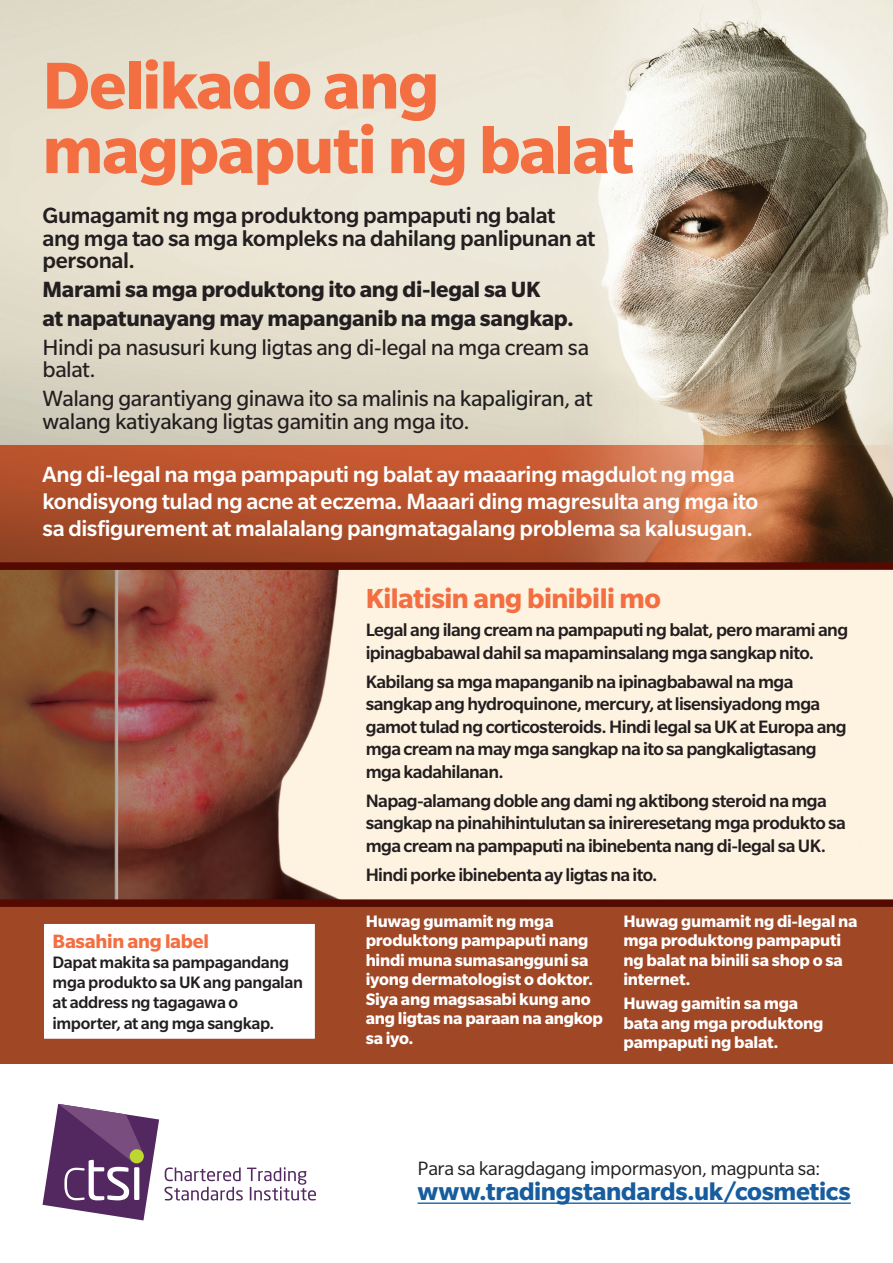
<style>
.page{position:relative;width:893px;height:1263px;background:#fff}
.page>*{position:absolute;margin:0;border:0;box-sizing:border-box;transform-origin:0 0}
.t1{font:700 72px/64.5px "Slate Pro";letter-spacing:-.02em;color:#f36f42}
.t2{font:700 30px "Slate Pro";letter-spacing:-.015em;color:#f36f42}
.t3{font:700 27px "Slate Pro";letter-spacing:-.015em;color:#175d9e}
.t4{font:500 24px/27px "Slate Pro";letter-spacing:-.015em;color:#fff}
.t5{font:24px/22.5px "Slate Pro";letter-spacing:-.02em;color:#231f20}
.t6{font:500 24px/22.5px "Slate Pro";letter-spacing:-.015em;color:#231f20}
.t7{font:700 24px "Slate Pro";letter-spacing:-.015em;color:#231f20}
.t8{font:21px "Slate Pro";letter-spacing:-.015em;color:#231f20}
.t9{font:700 21px "Slate Pro";letter-spacing:-.015em;color:#f36f42}
.t10{font:500 19.5px/22.5px "Slate Pro";letter-spacing:-.03em;color:#231f20}
.t11{font:700 18px/19.5px "Slate Pro";letter-spacing:-.01em;color:#fff}
.t12{font:500 18px/20.2px "Slate Pro";letter-spacing:-.02em;color:#231f20}
</style>
<div class="page">
<img style="left:0;top:570px;width:893px;height:329px">
<div style="left:0;top:906px;width:893px;height:157px;background:#a04826"></div>
<div style="left:43px;top:923px;width:273px;height:116px;background:#fff"></div>
<div style="left:43px;top:922px;width:273px;height:118px;border:2px solid #a04826"></div>
<svg style="left:43px;top:1104px;width:273px;height:116px"></svg>
<div style="left:130px;top:1149px;width:14px;height:14px;background:#bed630;border-radius:50%"></div>
<hr style="left:418px;top:1202px;width:433px;height:2px;background:#175d9e">
<img style="left:0;top:0;width:893px;height:445px">
<svg style="left:0;top:445px;width:893px;height:117px;background:#af5733"></svg>
<div style="left:0;top:899px;width:893px;height:8px;background:#540a00"></div>
<div style="left:0;top:562px;width:893px;height:8px;background:#540a00"></div>
<p class="t1" style="left:43px;top:52px;width:593px">Delikado ang magpaputi ng balat</p>
<p class="t6" style="left:43px;top:204px;width:554px">Gumagamit ng mga produktong pampaputi ng balat ang mga tao sa mga kompleks na dahilang panlipunan at personal.</p>
<p class="t7" style="left:43px;top:276px;width:499px">Marami sa mga produktong ito ang di-legal sa UK</p>
<p class="t7" style="left:43px;top:305px;width:533px">at napatunayang may mapanganib na mga sangkap.</p>
<p class="t5" style="left:43px;top:336px;width:548px">Hindi pa nasusuri kung ligtas ang di-legal na mga cream sa balat.</p>
<p class="t5" style="left:43px;top:387px;width:552px">Walang garantiyang ginawa ito sa malinis na kapaligiran, at walang katiyakang ligtas gamitin ang mga ito.</p>
<p class="t4" style="left:43px;top:461px;width:717px">Ang di-legal na mga pampaputi ng balat ay maaaring magdulot ng mga kondisyong tulad ng acne at eczema. Maaari ding magresulta ang mga ito sa disfigurement at malalalang pangmatagalang problema sa kalusugan.</p>
<p class="t9" style="left:53px;top:929px;width:158px">Basahin ang label</p>
<p class="t12" style="left:53px;top:952px;width:252px">Dapat makita sa pampagandang mga produkto sa UK ang pangalan at address ng tagagawa o importer, at ang mga sangkap.</p>
<p class="t2" style="left:366px;top:581px;width:297px">Kilatisin ang binibili mo</p>
<p class="t10" style="left:366px;top:619px;width:484px">Legal ang ilang cream na pampaputi ng balat, pero marami ang ipinagbabawal dahil sa mapaminsalang mga sangkap nito.</p>
<p class="t10" style="left:366px;top:670px;width:483px">Kabilang sa mga mapanganib na ipinagbabawal na mga sangkap ang hydroquinone, mercury, at lisensiyadong mga gamot tulad ng corticosteroids. Hindi legal sa UK at Europa ang mga cream na may mga sangkap na ito sa pangkaligtasang mga kadahilanan.</p>
<p class="t10" style="left:366px;top:789px;width:482px">Napag-alamang doble ang dami ng aktibong steroid na mga sangkap na pinahihintulutan sa inireresetang mga produkto sa mga cream na pampaputi na ibinebenta nang di-legal sa UK.</p>
<p class="t10" style="left:366px;top:863px;width:293px">Hindi porke ibinebenta ay ligtas na ito.</p>
<p class="t11" style="left:366px;top:911px;width:239px">Huwag gumamit ng mga produktong pampaputi nang hindi muna sumasangguni sa iyong dermatologist o doktor.<br>Siya ang magsasabi kung ano ang ligtas na paraan na angkop sa iyo.</p>
<p class="t11" style="left:623px;top:911px;width:236px">Huwag gumamit ng di-legal na mga produktong pampaputi ng balat na binili sa shop o sa internet.</p>
<p class="t11" style="left:623px;top:993px;width:201px">Huwag gamitin sa mga bata ang mga produktong pampaputi ng balat.</p>
<p class="t8" style="left:418px;top:1158px;width:404px">Para sa karagdagang impormasyon, magpunta sa:</p>
<p class="t3" style="left:418px;top:1177px;width:435px">www.tradingstandards.uk/cosmetics</p>
</div>
